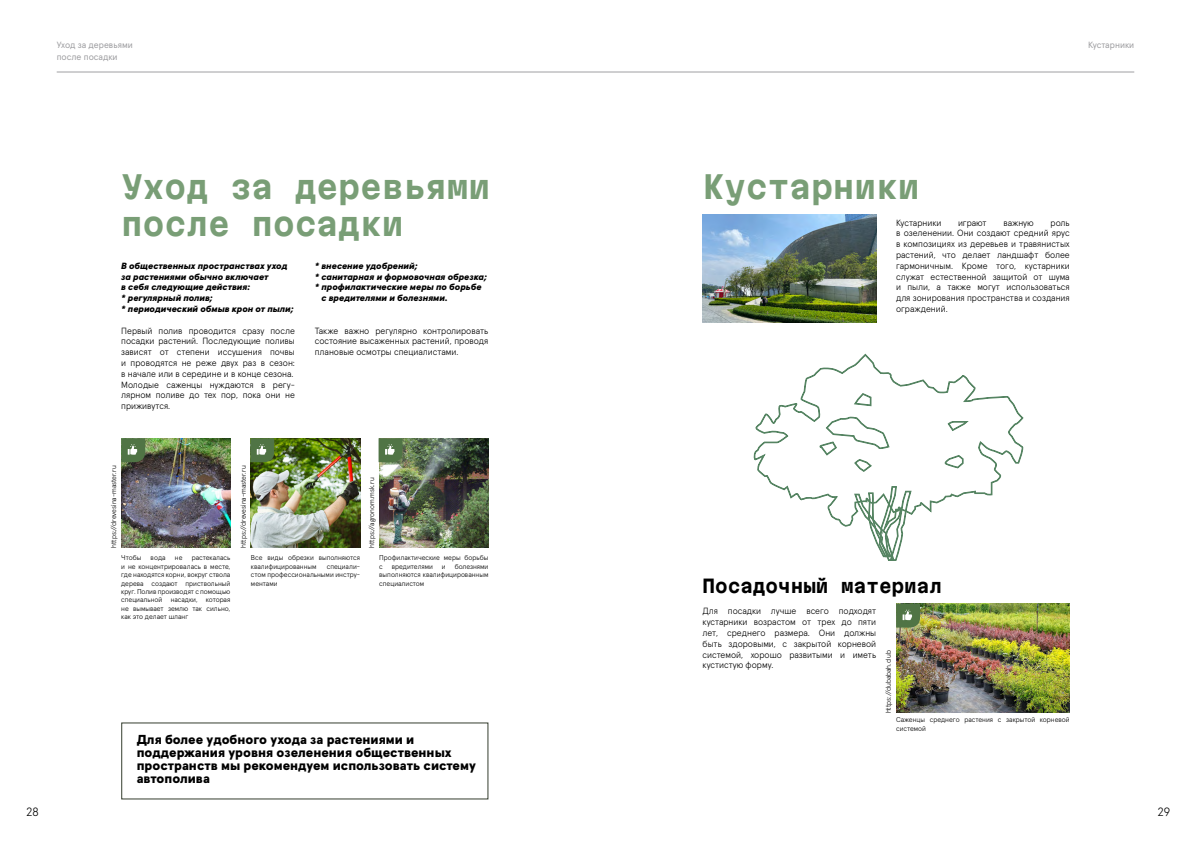
<style>
.page{position:relative;width:1191px;height:842px;background:#fff}
.page>*{position:absolute;margin:0;border:0;box-sizing:border-box;transform-origin:0 0}
.t1{font:700 31px/37.2px "Martian Mono";color:#799e76}
.t2{font:700 18px "Martian Mono";color:#000}
.t3{font:900 13px/13px "Apercu Pro";color:#000}
.t4{font:300 12px "Apercu Pro";color:#000}
.t5{font:300 9px/10.8px "Apercu Pro";color:#000;text-align:justify}
.t6{font:italic 900 9px/10.8px "Apercu Pro";color:#000}
.t7{font:9px/12px "Apercu Pro";color:#9f9fa2}
.t8{font:300 7px/8.4px "Apercu Pro";color:#000}
</style>
<div class="page">
<img style="left:251px;top:438px;width:109px;height:109px">
<img style="left:379px;top:438px;width:109px;height:109px">
<img style="left:121px;top:438px;width:109px;height:109px">
<img style="left:896px;top:604px;width:173px;height:108px">
<img style="left:702px;top:215px;width:174px;height:108px">
<hr style="left:57px;top:72px;width:1077px;height:1px;background:#9f9fa2">
<svg style="left:121px;top:438px;width:24px;height:24px"></svg>
<svg style="left:250px;top:438px;width:24px;height:24px"></svg>
<svg style="left:378px;top:438px;width:24px;height:24px"></svg>
<svg style="left:896px;top:604px;width:24px;height:24px"></svg>
<svg style="left:753px;top:354px;width:270px;height:172px"></svg>
<svg style="left:819px;top:416px;width:70px;height:56px"></svg>
<svg style="left:948px;top:421px;width:20px;height:10px"></svg>
<svg style="left:944px;top:455px;width:19px;height:13px"></svg>
<svg style="left:854px;top:393px;width:17px;height:13px"></svg>
<svg style="left:854px;top:486px;width:57px;height:75px"></svg>
<p class="t7" style="left:57px;top:38px;width:78px">Уход за деревьями после посадки</p>
<p class="t7" style="left:1088px;top:38px;width:48px">Кустарники</p>
<h1 class="t1" style="left:121px;top:167px;width:370px">Уход за деревьями после посадки</h1>
<p class="t6" style="left:121px;top:260px;width:174px">В общественных пространствах уход за растениями обычно включает<br>в себя следующие действия:<br>* регулярный полив;<br>* периодический обмыв крон от пыли;</p>
<p class="t6" style="left:315px;top:260px;width:104px">* внесение удобрений;</p>
<p class="t6" style="left:315px;top:270px;width:173px">* санитарная и формовочная обрезка;</p>
<p class="t6" style="left:315px;top:281px;width:168px">* профилактические меры по борьбе</p>
<p class="t6" style="left:321px;top:292px;width:128px">с вредителями и болезнями.</p>
<p class="t5" style="left:121px;top:324px;width:175px;text-align:left">Первый полив проводится сразу после посадки растений. Последующие поливы зависят от степени иссушения почвы и проводятся не реже двух раз в сезон: в начале или в середине и в конце сезона.<br>Молодые саженцы нуждаются в регу&shy;лярном поливе до тех пор, пока они не приживутся.</p>
<p class="t5" style="left:315px;top:324px;width:175px">Также важно регулярно контролировать состояние высаженных растений, проводя плановые осмотры специалистами.</p>
<p class="t8" style="left:109px;top:548px;width:84px;rotate:-90deg">https://drevesina-master.ru</p>
<p class="t8" style="left:239px;top:548px;width:84px;rotate:-90deg">https://drevesina-master.ru</p>
<p class="t8" style="left:367px;top:548px;width:72px;rotate:-90deg">https://agronom.msk.ru</p>
<p class="t8" style="left:121px;top:553px;width:22px">Чтобы</p>
<p class="t8" style="left:151px;top:553px;width:16px">вода</p>
<p class="t8" style="left:175px;top:553px;width:9px">не</p>
<p class="t8" style="left:121px;top:553px;width:111px;text-align:justify;text-indent:71px">растекалась и не концентрировалась в месте, где находятся корни, вокруг ствола дерева создают приствольный круг. Полив производят с помощью специальной насадки, которая не вымывает землю так сильно, как это делает шланг</p>
<p class="t8" style="left:251px;top:553px;width:111px">Все виды обрезки выполняются квалифицированным</p>
<p class="t8" style="left:251px;top:562px;width:111px;text-align:justify;text-indent:76px">специали&shy;стом профессиональными инстру&shy;ментами</p>
<p class="t8" style="left:379px;top:553px;width:111px">Профилактические меры борьбы с</p>
<p class="t8" style="left:392px;top:562px;width:43px">вредителями</p>
<p class="t8" style="left:442px;top:562px;width:5px">и</p>
<p class="t8" style="left:379px;top:562px;width:111px;text-align:justify;text-indent:75px">болезнями выполняются квалифицированным специалистом</p>
<h3 class="t3" style="left:137px;top:731px;width:341px">Для более удобного ухода за растениями и поддержания уровня озеленения общественных пространств мы рекомендуем использовать систему автополива</h3>
<h1 class="t1" style="left:702px;top:167px;width:218px">Кустарники</h1>
<p class="t5" style="left:896px;top:216px;width:47px">Кустарники</p>
<p class="t5" style="left:958px;top:216px;width:30px">играют</p>
<p class="t5" style="left:1003px;top:216px;width:32px">важную</p>
<p class="t5" style="left:896px;top:216px;width:175px;text-indent:154px">роль в озеленении. Они создают средний ярус в композициях из деревьев и травянистых растений, что делает ландшафт более гармоничным. Кроме того, кустарники служат естественной защитой от шума и пыли, а также могут использоваться для зонирования пространства и создания ограждений.</p>
<h2 class="t2" style="left:702px;top:573px;width:241px">Посадочный материал</h2>
<p class="t5" style="left:702px;top:605px;width:175px">Для посадки лучше всего подходят кустарники возрастом от трех до пяти лет, среднего размера. Они должны быть здоровыми, с закрытой корневой системой, хорошо развитыми и иметь кустистую форму.</p>
<p class="t8" style="left:883px;top:713px;width:65px;rotate:-90deg">https://dubabah.club</p>
<p class="t8" style="left:896px;top:715px;width:175px">Саженцы среднего растения с закрытой корневой системой</p>
<h3 class="t4" style="left:27px;top:803px;width:14px">28</h3>
<h3 class="t4" style="left:1157px;top:803px;width:14px">29</h3>
</div>
